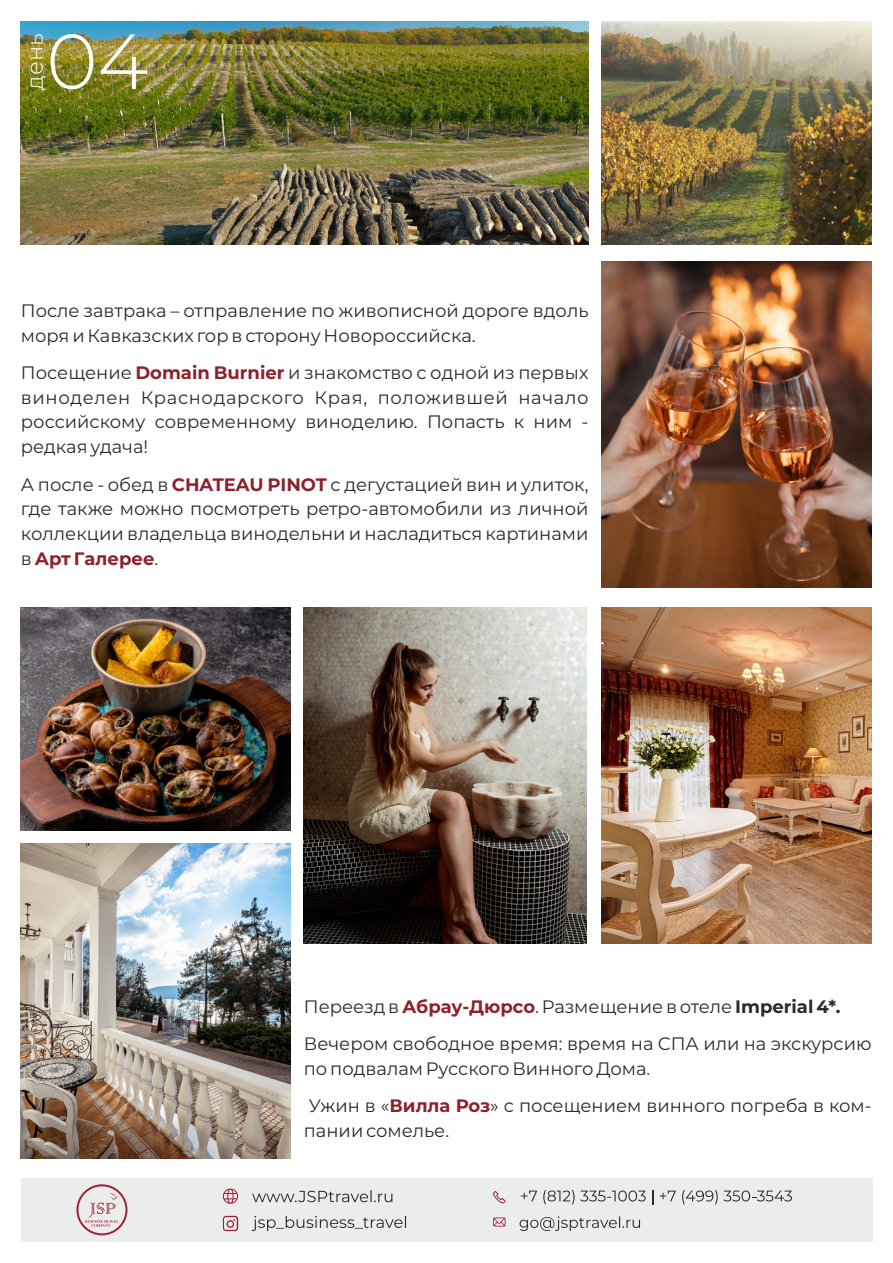
<style>
.page{position:relative;width:893px;height:1263px;background:#fff}
.page>*{position:absolute;margin:0;border:0;box-sizing:border-box;transform-origin:0 0}
.t1{font:300 77.85px "Montserrat";color:#fefefe}
.t2{font:300 22.8px "Montserrat";color:#fefefe}
.t3{font:18px/24.8px "Montserrat";color:#2b2a29}
.s1{font-weight:700;color:#8d212c}
.s2{font-weight:700}
</style>
<div class="page">
<img style="left:21px;top:607px;width:270px;height:223px">
<div style="left:21px;top:1178px;width:851px;height:64px;background:#ebecec"></div>
<svg style="left:76px;top:1184px;width:51px;height:51px"></svg>
<svg style="left:252px;top:1216px;width:154px;height:15px"></svg>
<div style="left:223px;top:1216px;width:15px;height:15px;border:3px solid #9f2037;border-radius:2px"></div>
<div style="left:224px;top:1217px;width:13px;height:13px;background:#ebecec;border-radius:2px"></div>
<svg style="left:227px;top:1219px;width:8px;height:9px"></svg>
<svg style="left:223px;top:1188px;width:15px;height:16px"></svg>
<svg style="left:252px;top:1190px;width:140px;height:12px"></svg>
<svg style="left:520px;top:1216px;width:120px;height:15px"></svg>
<svg style="left:521px;top:1190px;width:125px;height:14px"></svg>
<svg style="left:652px;top:1190px;width:1px;height:15px"></svg>
<svg style="left:660px;top:1190px;width:132px;height:14px"></svg>
<svg style="left:493px;top:1217px;width:12px;height:9px"></svg>
<svg style="left:493px;top:1191px;width:13px;height:12px"></svg>
<img style="left:21px;top:21px;width:567px;height:223px">
<img style="left:602px;top:21px;width:269px;height:223px">
<img style="left:602px;top:261px;width:269px;height:326px">
<img style="left:21px;top:843px;width:270px;height:315px">
<img style="left:304px;top:607px;width:282px;height:337px">
<img style="left:602px;top:607px;width:269px;height:337px">
<p class="t2" style="left:21px;top:90px;width:58px;rotate:-90deg">день</p>
<h1 class="t1" style="left:46px;top:14px;width:104px">04</h1>
<p class="t3" style="left:21px;top:298px;width:569px">После завтрака – отправление по живописной дороге вдоль моря и Кавказских гор в сторону Новороссийска.</p>
<p class="t3" style="left:21px;top:360px;width:569px;text-align:justify">Посещение <span class="s1">Domain Burnier</span> и знакомство с одной из первых виноделен Краснодарского Края, положившей начало российскому современному виноделию. Попасть к ним - редкая удача!</p>
<p class="t3" style="left:21px;top:472px;width:569px;text-align:justify">А после - обед в <span class="s1">CHATEAU PINOT</span> с дегустацией вин и улиток, где также можно посмотреть ретро-автомобили из личной коллекции владельца винодельни и насладиться картинами в <span class="s1">Арт Галерее</span>.</p>
<p class="t3" style="left:304px;top:987px;width:569px;line-height:37.2px">Переезд в <span class="s1">Абрау-Дюрсо</span>. Размещение в отеле <span class="s2">Imperial 4*.<br></span>Вечером свободное время: время на СПА или на экскурсию</p>
<p class="t3" style="left:304px;top:1049px;width:569px;line-height:37.2px">по подвалам Русского Винного Дома.<br>Ужин в «<span class="s1">Вилла Роз</span>» с посещением винного погреба в ком-</p>
<p class="t3" style="left:304px;top:1118px;width:147px">пании сомелье.</p>
</div>
